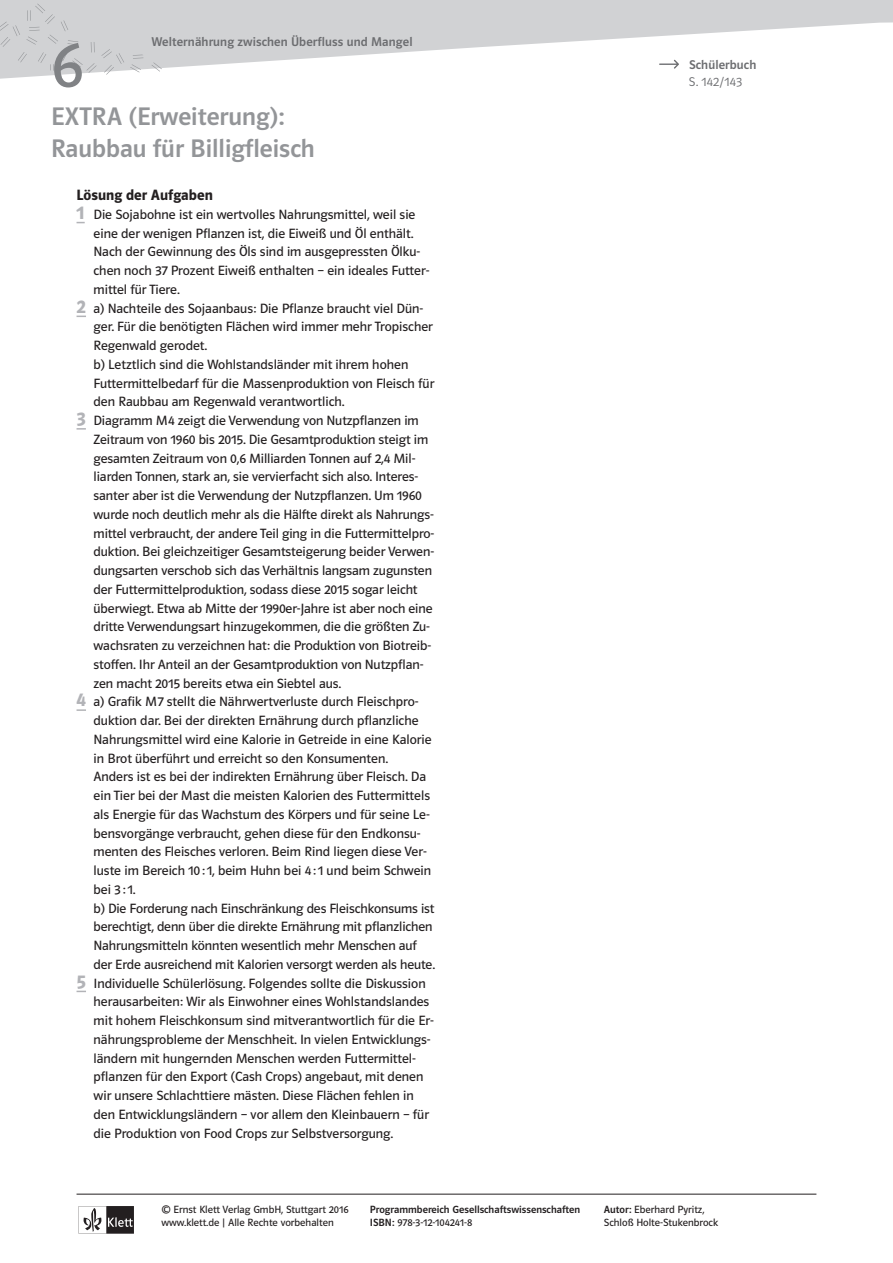
<style>
.page{position:relative;width:893px;height:1263px;background:#fff}
.page>*{position:absolute;margin:0;border:0;box-sizing:border-box;transform-origin:0 0}
.t1{font:67.5px "Polo 22 K Buch";color:#808285}
.t2{font:25.5px/31.5px "Polo ST11 K Krftg";color:#939598}
.t3{font:15px "Polo ST11 K Hfett";color:#231f20}
.t4{font:13.5px "Polo ST11 K Buch";color:#231f20}
.t5{font:12.75px "Polo ST11 K Krftg";letter-spacing:.01em;color:#6c6d70}
.t6{font:12.75px "Polo ST11 K Leicht";letter-spacing:.01em;color:#6c6d70}
.t7{font:10.5px/12.8px "Polo ST11 K Buch";color:#231f20}
.t8{font:10.5px "Polo ST11 K Krftg";color:#231f20}
.s1{font-family:"Polo ST11 K Hfett";font-size:19.5px;color:#b2b3b7}
.s2{font-family:"Polo ST11 K Krftg"}
</style>
<div class="page">
<svg style="left:0;top:0;width:893px;height:79px;fill:#d1d2d4"></svg>
<svg style="left:0;top:4px;width:124px;height:72px;background:#d0d1d3"></svg>
<svg style="left:130px;top:55px;width:13px;height:17px"></svg>
<svg style="left:151px;top:62px;width:11px;height:10px"></svg>
<svg style="left:79px;top:1206px;width:55px;height:28px"></svg>
<hr style="left:77px;top:1194px;width:739px;height:1px;background:#231f20">
<svg style="left:659px;top:60px;width:20px;height:9px"></svg>
<svg style="left:77px;top:428px;width:9px;height:2px"></svg>
<svg style="left:77px;top:709px;width:9px;height:2px"></svg>
<h1 class="t1" style="left:51px;top:29px;width:33px">6</h1>
<p class="t5" style="left:151px;top:35px;width:263px">Welternährung zwischen Überfluss und Mangel</p>
<h2 class="t2" style="left:51px;top:101px;width:265px">EXTRA (Erweiterung):<br>Raubbau für Billigfleisch</h2>
<p class="t3" style="left:77px;top:187px;width:138px">Lösung der Aufgaben</p>
<p class="t4" style="left:77px;top:207px;width:340px"><span class="s1">1</span> Die Sojabohne ist ein wertvolles Nahrungsmittel, weil sie</p>
<p class="t4" style="left:94px;top:226px;width:322px">eine der wenigen Pflanzen ist, die Eiweiß und Öl enthält.</p>
<p class="t4" style="left:94px;top:244px;width:328px">Nach der Gewinnung des Öls sind im ausgepressten Ölku-</p>
<p class="t4" style="left:94px;top:263px;width:337px">chen noch 37 Prozent Eiweiß enthalten – ein ideales Futter-</p>
<p class="t4" style="left:94px;top:282px;width:88px">mittel für Tiere.</p>
<p class="t4" style="left:77px;top:301px;width:348px"><span class="s1">2</span> a) Nachteile des Sojaanbaus: Die Pflanze braucht viel Dün-</p>
<p class="t4" style="left:94px;top:319px;width:341px">ger. Für die benötigten Flächen wird immer mehr Tropischer</p>
<p class="t4" style="left:94px;top:338px;width:115px">Regenwald gerodet.</p>
<p class="t4" style="left:94px;top:357px;width:316px">b) Letztlich sind die Wohlstandsländer mit ihrem hohen</p>
<p class="t4" style="left:94px;top:376px;width:342px">Futtermittelbedarf für die Massenproduktion von Fleisch für</p>
<p class="t4" style="left:94px;top:394px;width:253px">den Raubbau am Regenwald verantwortlich.</p>
<p class="t4" style="left:77px;top:413px;width:344px"><span class="s1">3</span> Diagramm M4 zeigt die Verwendung von Nutzpflanzen im</p>
<p class="t4" style="left:94px;top:432px;width:336px">Zeitraum von 1960 bis 2015. Die Gesamtproduktion steigt im</p>
<p class="t4" style="left:94px;top:451px;width:323px">gesamten Zeitraum von 0,6 Milliarden Tonnen auf 2,4 Mil-</p>
<p class="t4" style="left:94px;top:469px;width:326px">liarden Tonnen, stark an, sie vervierfacht sich also. Interes-</p>
<p class="t4" style="left:94px;top:488px;width:330px">santer aber ist die Verwendung der Nutzpflanzen. Um 1960</p>
<p class="t4" style="left:94px;top:507px;width:342px">wurde noch deutlich mehr als die Hälfte direkt als Nahrungs-</p>
<p class="t4" style="left:94px;top:526px;width:342px">mittel verbraucht, der andere Teil ging in die Futtermittelpro-</p>
<p class="t4" style="left:94px;top:544px;width:342px">duktion. Bei gleichzeitiger Gesamtsteigerung beider Verwen-</p>
<p class="t4" style="left:94px;top:563px;width:340px">dungsarten verschob sich das Verhältnis langsam zugunsten</p>
<p class="t4" style="left:94px;top:582px;width:326px">der Futtermittelproduktion, sodass diese 2015 sogar leicht</p>
<p class="t4" style="left:94px;top:601px;width:341px">überwiegt. Etwa ab Mitte der 1990er-Jahre ist aber noch eine</p>
<p class="t4" style="left:94px;top:619px;width:338px">dritte Verwendungsart hinzugekommen, die die größten Zu-</p>
<p class="t4" style="left:94px;top:638px;width:339px">wachsraten zu verzeichnen hat: die Produktion von Biotreib-</p>
<p class="t4" style="left:94px;top:657px;width:331px">stoffen. Ihr Anteil an der Gesamtproduktion von Nutzpflan-</p>
<p class="t4" style="left:94px;top:676px;width:249px">zen macht 2015 bereits etwa ein Siebtel aus.</p>
<p class="t4" style="left:77px;top:694px;width:343px"><span class="s1">4</span> a) Grafik M7 stellt die Nährwertverluste durch Fleischpro-</p>
<p class="t4" style="left:94px;top:713px;width:326px">duktion dar. Bei der direkten Ernährung durch pflanzliche</p>
<p class="t4" style="left:94px;top:732px;width:340px">Nahrungsmittel wird eine Kalorie in Getreide in eine Kalorie</p>
<p class="t4" style="left:94px;top:751px;width:296px">in Brot überführt und erreicht so den Konsumenten.</p>
<p class="t4" style="left:94px;top:769px;width:334px">Anders ist es bei der indirekten Ernährung über Fleisch. Da</p>
<p class="t4" style="left:94px;top:788px;width:338px">ein Tier bei der Mast die meisten Kalorien des Futtermittels</p>
<p class="t4" style="left:94px;top:807px;width:337px">als Energie für das Wachstum des Körpers und für seine Le-</p>
<p class="t4" style="left:94px;top:826px;width:328px">bensvorgänge verbraucht, gehen diese für den Endkonsu-</p>
<p class="t4" style="left:94px;top:844px;width:335px">menten des Fleisches verloren. Beim Rind liegen diese Ver-</p>
<p class="t4" style="left:94px;top:863px;width:339px">luste im Bereich 10 :1, beim Huhn bei 4 :1 und beim Schwein</p>
<p class="t4" style="left:94px;top:882px;width:44px">bei 3 :1.</p>
<p class="t4" style="left:94px;top:901px;width:342px">b) Die Forderung nach Einschränkung des Fleischkonsums ist</p>
<p class="t4" style="left:94px;top:919px;width:341px">berechtigt, denn über die direkte Ernährung mit pflanzlichen</p>
<p class="t4" style="left:94px;top:938px;width:325px">Nahrungsmitteln könnten wesentlich mehr Menschen auf</p>
<p class="t4" style="left:94px;top:957px;width:343px">der Erde ausreichend mit Kalorien versorgt werden als heute.</p>
<p class="t4" style="left:77px;top:976px;width:351px"><span class="s1">5</span> Individuelle Schülerlösung. Folgendes sollte die Diskussion</p>
<p class="t4" style="left:94px;top:994px;width:337px">herausarbeiten: Wir als Einwohner eines Wohlstandslandes</p>
<p class="t4" style="left:94px;top:1013px;width:342px">mit hohem Fleischkonsum sind mitverantwortlich für die Er-</p>
<p class="t4" style="left:94px;top:1032px;width:338px">nährungsprobleme der Menschheit. In vielen Entwicklungs-</p>
<p class="t4" style="left:94px;top:1051px;width:324px">ländern mit hungernden Menschen werden Futtermittel-</p>
<p class="t4" style="left:94px;top:1069px;width:331px">pflanzen für den Export (Cash Crops) angebaut, mit denen</p>
<p class="t4" style="left:94px;top:1088px;width:322px">wir unsere Schlachttiere mästen. Diese Flächen fehlen in</p>
<p class="t4" style="left:94px;top:1107px;width:337px">den Entwicklungsländern – vor allem den Kleinbauern – für</p>
<p class="t4" style="left:94px;top:1126px;width:301px">die Produktion von Food Crops zur Selbstversorgung.</p>
<p class="t5" style="left:689px;top:57px;width:69px">Schülerbuch</p>
<p class="t6" style="left:689px;top:75px;width:55px">S. 142/143</p>
<p class="t7" style="left:162px;top:1203px;width:188px">© Ernst Klett Verlag GmbH, Stuttgart 2016 www.klett.de | Alle Rechte vorbehalten</p>
<p class="t7" style="left:604px;top:1203px;width:116px"><span class="s2">Autor:</span> Eberhard Pyritz,<br>Schloß Holte-Stukenbrock</p>
<p class="t8" style="left:370px;top:1204px;width:212px">Programmbereich Gesellschaftswissenschaften</p>
<p class="t7" style="left:370px;top:1216px;width:104px"><span class="s2">ISBN:</span> 978-3-12-104241-8</p>
</div>
